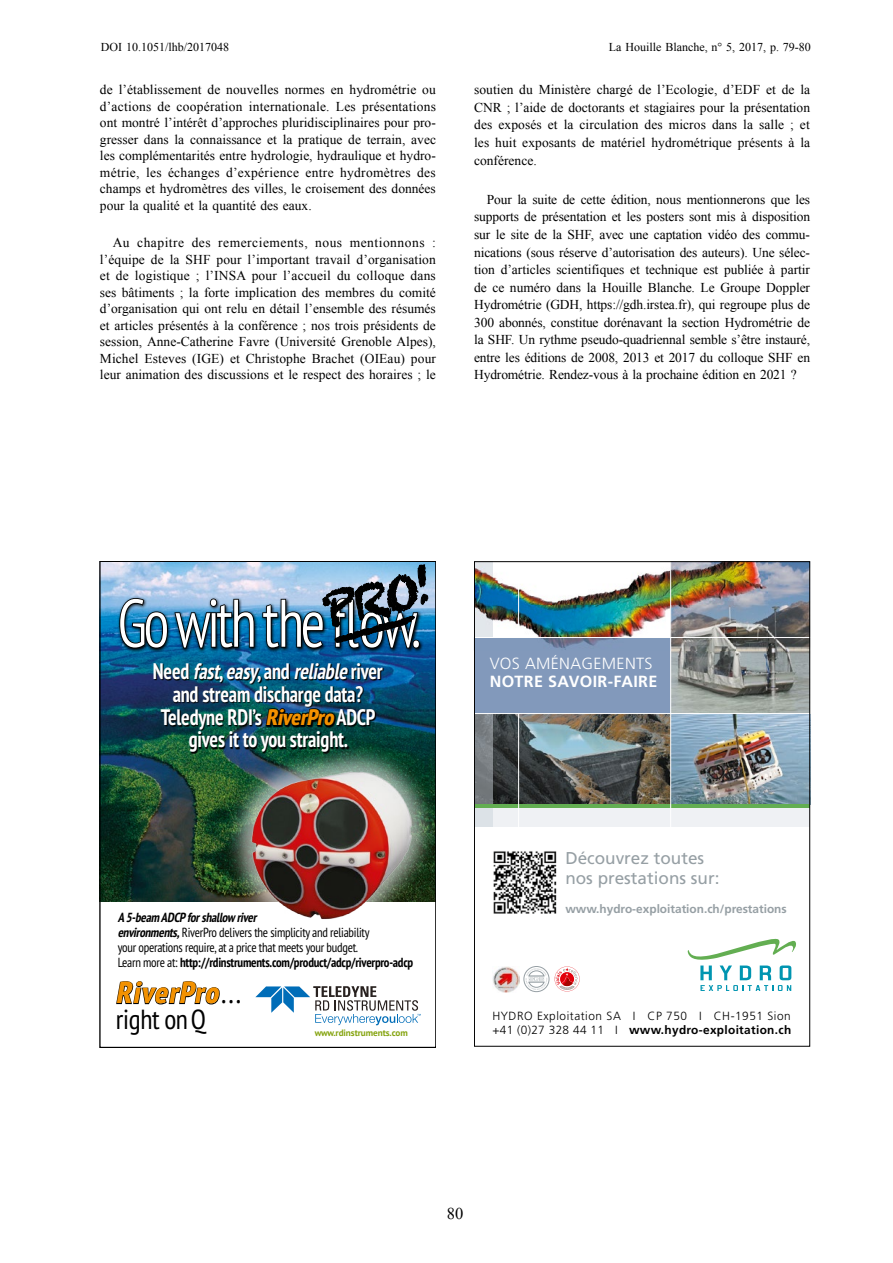
<style>
.page{position:relative;width:893px;height:1263px;background:#fff}
.page>*{position:absolute;margin:0;border:0;box-sizing:border-box;transform-origin:0 0}
.t1{font:300 condensed 67.2px "PT Sans Pro";letter-spacing:-.06em;color:#fff;scale:.9 1}
.t2{font:italic 800 condensed 30.45px "PT Sans Pro";color:#f39100}
.t3{font:condensed 27.6px "PT Sans Pro";letter-spacing:-.01em;color:#000}
.t4{font:700 condensed 22.35px/22.5px "PT Sans Pro";letter-spacing:-.01em;color:#fff;text-align:center;scale:.9 1}
.t5{font:17.1px/20.5px "Frutiger";color:#969fa4}
.folio_centre{font:16.5px "Times New Roman";color:#000}
.t6{font:700 16.2px/18.1px "Frutiger";letter-spacing:.02em;color:#fff}
.para1{font:13.5px/16.5px "Times New Roman";color:#000;text-align:justify}
.t7{font:condensed 13.2px/15.1px "PT Sans Pro";letter-spacing:-.02em;color:#000}
.TC_Gauche{font:12px "Times New Roman";color:#000}
.doi{font:12px "Times New Roman";color:#000}
.t8{font:300 11.85px/14.2px "Frutiger";letter-spacing:.045em;color:#000}
.t9{font:700 11.85px "Frutiger";color:#969fa4}
.t10{font:700 9.15px "PT Sans Pro";letter-spacing:-.01em;color:#84a30e}
.s1{font-style:italic}
.s2{font-weight:800;font-style:italic;color:#f39100}
.s3{font-weight:700;font-style:italic}
.s4{font-weight:700}
.s5{font-weight:400;font-style:normal;color:#000}
.s6{font-weight:300}
</style>
<div class="page">
<img style="left:102px;top:563px;width:332px;height:338px">
<svg style="left:118px;top:596px;width:306px;height:57px;background:#1b6ba0"></svg>
<img style="left:119px;top:597px;width:136px;height:52px">
<img style="left:154px;top:663px;width:230px;height:90px">
<svg style="left:265px;top:707px;width:72px;height:37px;background:#042829"></svg>
<svg style="left:261px;top:564px;width:167px;height:85px;background:#486b84"></svg>
<img style="left:204px;top:747px;width:230px;height:173px">
<svg style="left:116px;top:981px;width:104px;height:24px"></svg>
<svg style="left:255px;top:986px;width:166px;height:39px"></svg>
<div style="left:100px;top:561px;width:336px;height:486px;border:1px solid #000"></div>
<img style="left:671px;top:563px;width:137px;height:241px">
<img style="left:476px;top:714px;width:194px;height:90px">
<div style="left:474px;top:805px;width:336px;height:21px;background:#eff1f4"></div>
<div style="left:474px;top:805px;width:19px;height:21px;background:#dce2e7"></div>
<hr style="left:474px;top:804px;width:336px;height:4px;background:#63ae52">
<img style="left:493px;top:563px;width:242px;height:43px">
<img style="left:493px;top:606px;width:138px;height:31px">
<img style="left:631px;top:606px;width:104px;height:44px">
<img style="left:735px;top:563px;width:32px;height:87px">
<img style="left:476px;top:563px;width:17px;height:74px">
<div style="left:476px;top:650px;width:194px;height:63px;background:#8299bb"></div>
<img style="left:476px;top:638px;width:194px;height:12px">
<hr style="left:670px;top:561px;width:1px;height:277px;background:#fff">
<hr style="left:518px;top:561px;width:1px;height:76px;background:#fff">
<hr style="left:474px;top:637px;width:336px;height:1px;background:#fff">
<hr style="left:474px;top:713px;width:336px;height:1px;background:#fff">
<svg style="left:688px;top:938px;width:108px;height:53px"></svg>
<svg style="left:524px;top:966px;width:25px;height:26px"></svg>
<img style="left:493px;top:966px;width:26px;height:26px">
<svg style="left:554px;top:966px;width:26px;height:26px"></svg>
<svg style="left:555px;top:966px;width:25px;height:25px"></svg>
<hr style="left:518px;top:713px;width:1px;height:123px;background:#fff">
<div style="left:474px;top:561px;width:336px;height:485px;border:1px solid #000"></div>
<img style="left:493px;top:851px;width:64px;height:63px">
<p class="doi" style="left:101px;top:39px;width:130px">DOI 10.1051/lhb/2017048</p>
<p class="TC_Gauche" style="left:609px;top:39px;width:204px">La Houille Blanche, n° 5, 2017, p. 79-80</p>
<p class="para1" style="left:100px;top:81px;width:338px">de l’établissement de nouvelles normes en hydrométrie ou d’actions de coopération internationale. Les présentations ont montré l’intérêt d’approches pluridisciplinaires pour pro&shy;gresser dans la connaissance et la pratique de terrain, avec les complémentarités entre hydrologie, hydraulique et hydro&shy;métrie, les échanges d’expérience entre hydromètres des champs et hydromètres des villes, le croisement des données pour la qualité et la quantité des eaux.</p>
<p class="para1" style="left:100px;top:234px;width:338px;text-indent:13px">Au chapitre des remerciements, nous mentionnons : l’équipe de la SHF pour l’important travail d’organisation et de logistique ; l’INSA pour l’accueil du colloque dans ses bâtiments ; la forte implication des membres du comité d’organisation qui ont relu en détail l’ensemble des résumés et articles présentés à la conférence ; nos trois présidents de session, Anne‑Catherine Favre (Université Grenoble Alpes), Michel Esteves (IGE) et Christophe Brachet (OIEau) pour leur animation des discussions et le respect des horaires ; le</p>
<p class="para1" style="left:474px;top:81px;width:338px;line-height:17.5px">soutien du Ministère chargé de l’Ecologie, d’EDF et de la CNR ; l’aide de doctorants et stagiaires pour la présentation des exposés et la circulation des micros dans la salle ; et les huit exposants de matériel hydrométrique présents à la conférence.</p>
<p class="para1" style="left:474px;top:190px;width:337px;line-height:17.5px;text-indent:13px">Pour la suite de cette édition, nous mentionnerons que les supports de présentation et les posters sont mis à disposition sur le site de la SHF, avec une captation vidéo des commu&shy;nications (sous réserve d’autorisation des auteurs). Une sélec&shy;tion d’articles scientifiques et technique est publiée à partir de ce numéro dans la Houille Blanche. Le Groupe Doppler Hydrométrie (GDH, https://gdh.irstea.fr), qui regroupe plus de 300 abonnés, constitue dorénavant la section Hydrométrie de la SHF. Un rythme pseudo‑quadriennal semble s’être instauré, entre les éditions de 2008, 2013 et 2017 du colloque SHF en Hydrométrie. Rendez‑vous à la prochaine édition en 2021 ?</p>
<p class="t1" style="left:117px;top:579px;width:339px">Go with the flow.</p>
<p class="t4" style="left:153px;top:660px;width:257px">N e e d <span class="s1">fast</span>, <span class="s1">easy</span>, a n d <span class="s1">reliable</span>r i v e r and stream discharge data?<br>Teledyne RDI’s <span class="s2">RiverPro</span> ADCP gives it to you straight.</p>
<p class="t7" style="left:118px;top:909px;width:297px"><span class="s3">A5-beam ADCPforshallow river<br>environments,</span>RiverPro delivers the simplicity and reliability<br>your operations require, at a price that meets your budget.<br>Learn more at: <span class="s4">http://rdinstruments.com/product/adcp/riverpro-adcp</span></p>
<p class="t2" style="left:116px;top:973px;width:127px">RiverPro<span class="s5">. . .</span></p>
<p class="t3" style="left:116px;top:1001px;width:92px">right on Q</p>
<p class="t10" style="left:315px;top:1027px;width:95px">www.rdinstruments.com</p>
<p class="t6" style="left:490px;top:654px;width:169px"><span class="s6">VOS AMÉNAGEMENTS<br></span>NOTRE SAVOIR-FAIRE</p>
<p class="t5" style="left:565px;top:848px;width:156px">Découvrez toutes nos prestations sur:</p>
<p class="t9" style="left:565px;top:902px;width:223px">www.hydro-exploitation.ch/prestations</p>
<p class="t8" style="left:492px;top:1008px;width:300px">HYDRO Exploitation SA I CP 750 I CH-1951 Sion +41 (0)27 328 44 11 I <span class="s4">www.hydro-exploitation.ch</span></p>
<p class="folio_centre" style="left:447px;top:1202px;width:18px">80</p>
</div>
